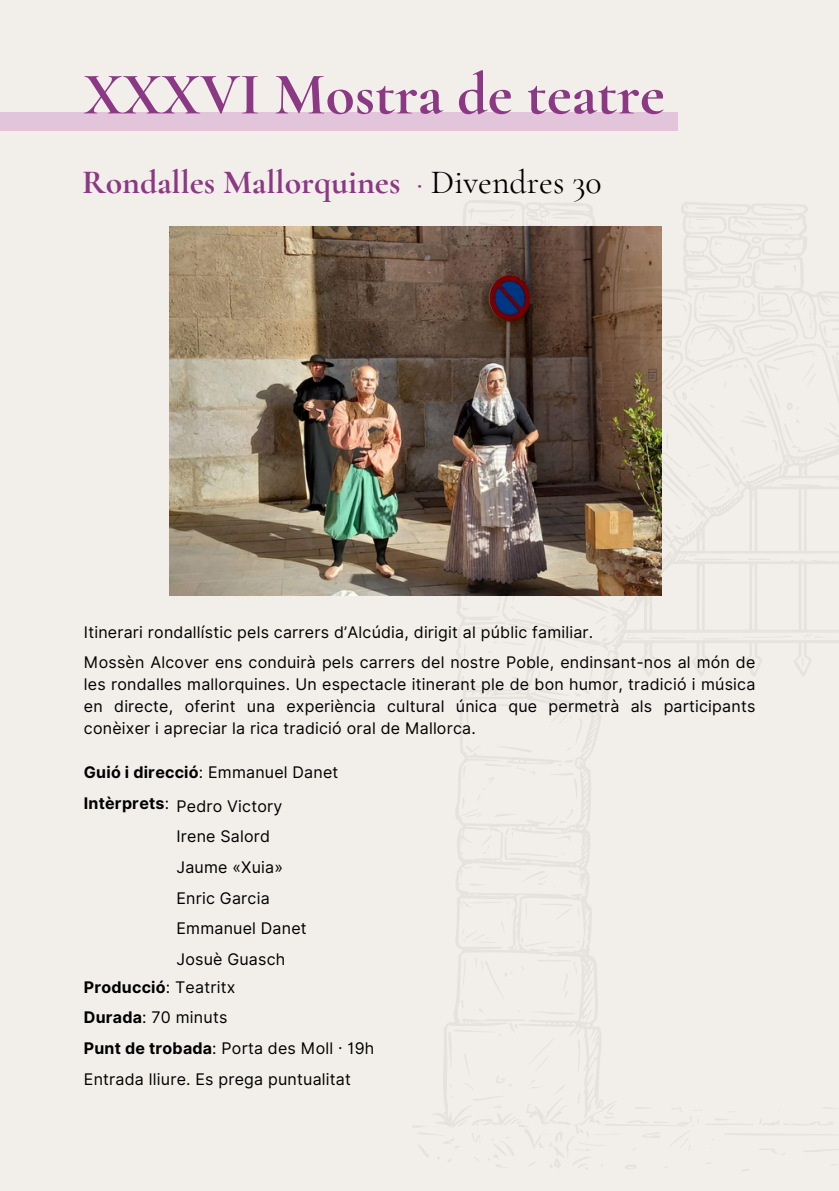
<style>
.page{position:relative;width:839px;height:1191px;background:#fff}
.page>*{position:absolute;margin:0;border:0;box-sizing:border-box;transform-origin:0 0}
.t1{font:700 59.8px "Cormorant Garamond";color:#8b3885}
.t2{font:700 33.8px "Cormorant Garamond";color:#8b3885}
.t3{font:16px/22px "Inter";letter-spacing:.01em;color:#000;text-align:justify}
.t4{font:700 16px "Inter";letter-spacing:.015em;color:#000}
.s1{font-weight:400}
.s2{font-weight:400;color:#000}
.s3{font-weight:700}
</style>
<div class="page">
<div style="left:0;top:0;width:838px;height:1191px;background:#f2efeb"></div>
<div style="left:0;top:112px;width:678px;height:18px;background:#e2c4db"></div>
<img style="left:170px;top:227px;width:241px;height:369px">
<svg style="left:411px;top:200px;width:427px;height:971px"></svg>
<h1 class="t1" style="left:84px;top:58px;width:582px">XXXVI Mostra de teatre</h1>
<p class="t2" style="left:82px;top:162px;width:521px">Rondalles Mallorquines <span class="s1">·</span> <span class="s2">Divendres 30</span></p>
<p class="t3" style="left:84px;top:621px;width:511px">Itinerari rondallístic pels carrers d’Alcúdia, dirigit al públic familiar.</p>
<p class="t3" style="left:84px;top:651px;width:673px">Mossèn Alcover ens conduirà pels carrers del nostre Poble, endinsant-nos al món de les rondalles mallorquines. Un espectacle itinerant ple de bon humor, tradició i música en directe, oferint una experiència cultural única que permetrà als participants conèixer i apreciar la rica tradició oral de Mallorca.</p>
<h2 class="t3" style="left:84px;top:761px;width:256px"><span class="s3">Guió i direcció</span>: Emmanuel Danet</h2>
<p class="t4" style="left:84px;top:793px;width:87px">Intèrprets<span class="s1">:</span></p>
<p class="t3" style="left:176px;top:795px;width:107px">Pedro Victory</p>
<p class="t3" style="left:176px;top:825px;width:95px">Irene Salord</p>
<p class="t3" style="left:176px;top:856px;width:108px">Jaume «Xuia»</p>
<p class="t3" style="left:176px;top:887px;width:95px">Enric Garcia</p>
<p class="t3" style="left:176px;top:917px;width:132px">Emmanuel Danet</p>
<p class="t3" style="left:176px;top:948px;width:110px">Josuè Guasch</p>
<p class="t4" style="left:84px;top:977px;width:153px">Producció<span class="s1">: Teatritx</span></p>
<p class="t3" style="left:84px;top:1006px;width:145px"><span class="s3">Durada</span>: 70 minuts</p>
<p class="t3" style="left:84px;top:1037px;width:292px"><span class="s3">Punt de trobada</span>: Porta des Moll · 19h</p>
<p class="t3" style="left:84px;top:1068px;width:268px">Entrada lliure. Es prega puntualitat</p>
</div>
